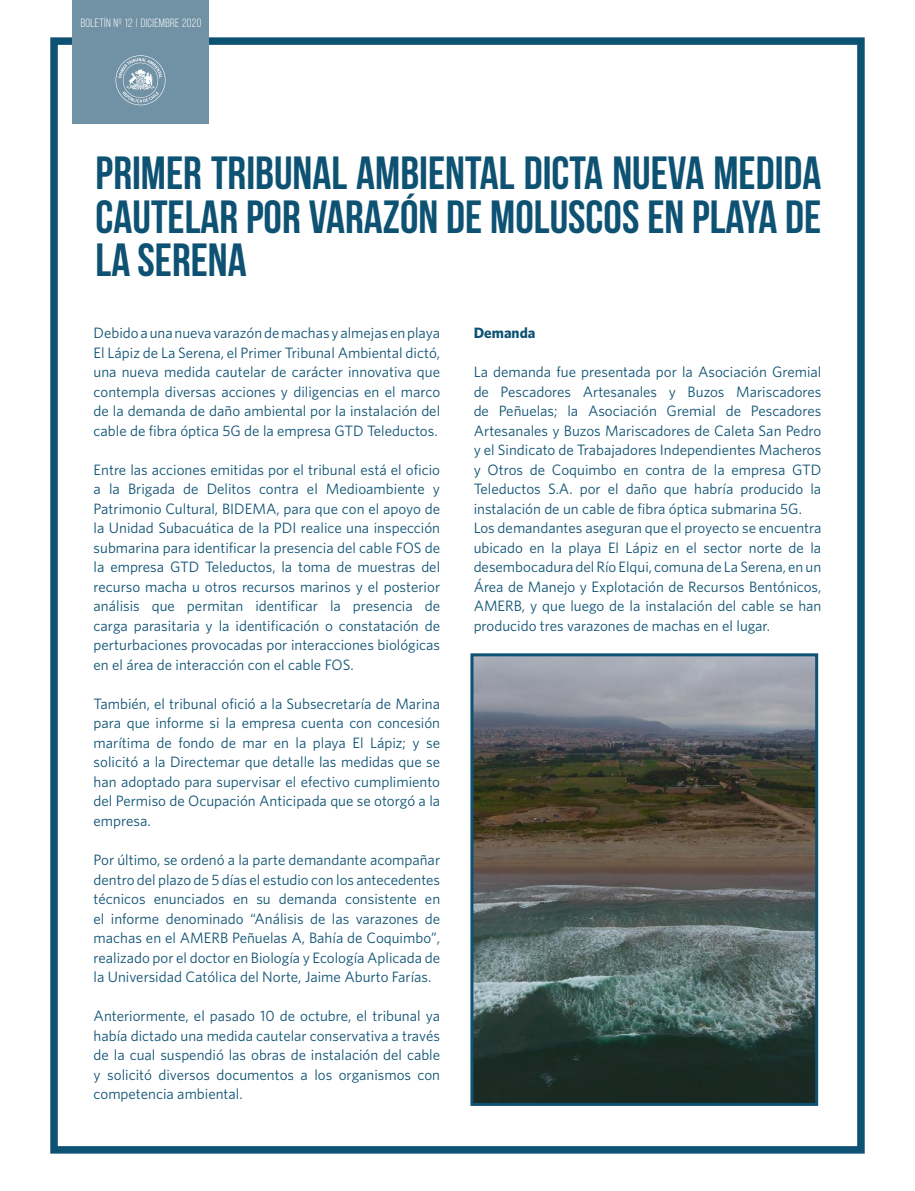
<style>
.page{position:relative;width:915px;height:1191px;background:#fff}
.page>*{position:absolute;margin:0;border:0;box-sizing:border-box;transform-origin:0 0}
.t1{font:700 46.5px/43.5px "Bebas Neue";color:#0e5273;text-align:justify}
.t2{font:15px/19.5px "Whitney";color:#0e5273;text-align:justify}
.t3{font:700 15px "Whitney";color:#0e5273}
.t4{font:12px "Bebas Neue";letter-spacing:.03em;color:#fff}
</style>
<div class="page">
<div style="left:50px;top:37px;width:814px;height:1116px;border:8px solid #0e5273"></div>
<div style="left:72px;top:0;width:136px;height:124px;background:#7191a5"></div>
<svg style="left:115px;top:55px;width:50px;height:50px"></svg>
<img style="left:474px;top:657px;width:339px;height:445px">
<div style="left:470px;top:653px;width:347px;height:453px;border:3px solid #0e5273"></div>
<p class="t4" style="left:81px;top:16px;width:122px">BOLETÍN Nº 12 | DICIEMBRE 2020</p>
<p class="t4" style="left:87px;top:16px;width:109px">BOLETÍN Nº 8 | AGOSTO 2020</p>
<h1 class="t1" style="left:96px;top:151px;width:727px">PRIMER TRIBUNAL AMBIENTAL DICTA NUEVA MEDIDA CAUTELAR POR VARAZÓN DE MOLUSCOS EN PLAYA DE LA SERENA</h1>
<p class="t2" style="left:94px;top:323px;width:348px">Debido a una nueva varazón de machas y almejas en playa El Lápiz de La Serena, el Primer Tribunal Ambiental dictó, una nueva medida cautelar de carácter innovativa que contempla diversas acciones y diligencias en el marco de la demanda de daño ambiental por la instalación del cable de fibra óptica 5G de la empresa GTD Teleductos.</p>
<p class="t2" style="left:94px;top:459px;width:348px">Entre las acciones emitidas por el tribunal está el oficio a la Brigada de Delitos contra el Medioambiente y Patrimonio Cultural, BIDEMA, para que con el apoyo de la Unidad Subacuática de la PDI realice una inspección submarina para identificar la presencia del cable FOS de la empresa GTD Teleductos, la toma de muestras del recurso macha u otros recursos marinos y el posterior análisis que permitan identificar la presencia de carga parasitaria y la identificación o constatación de perturbaciones provocadas por interacciones biológicas en el área de interacción con el cable FOS.</p>
<p class="t2" style="left:94px;top:693px;width:348px">También, el tribunal ofició a la Subsecretaría de Marina para que informe si la empresa cuenta con concesión marítima de fondo de mar en la playa El Lápiz; y se solicitó a la Directemar que detalle las medidas que se han adoptado para supervisar el efectivo cumplimiento del Permiso de Ocupación Anticipada que se otorgó a la empresa.</p>
<p class="t2" style="left:94px;top:849px;width:348px">Por último, se ordenó a la parte demandante acompañar dentro del plazo de 5 días el estudio con los antecedentes técnicos enunciados en su demanda consistente en el informe denominado “Análisis de las varazones de machas en el AMERB Peñuelas A, Bahía de Coquimbo”, realizado por el doctor en Biología y Ecología Aplicada de la Universidad Católica del Norte, Jaime Aburto Farías.</p>
<p class="t2" style="left:94px;top:1005px;width:348px">Anteriormente, el pasado 10 de octubre, el tribunal ya había dictado una medida cautelar conservativa a través de la cual suspendió las obras de instalación del cable y solicitó diversos documentos a los organismos con competencia ambiental.</p>
<p class="t3" style="left:473px;top:324px;width:63px">Demanda</p>
<p class="t2" style="left:473px;top:362px;width:349px;text-align:left">La demanda fue presentada por la Asociación Gremial de Pescadores Artesanales y Buzos Mariscadores de Peñuelas; la Asociación Gremial de Pescadores Artesanales y Buzos Mariscadores de Caleta San Pedro y el Sindicato de Trabajadores Independientes Macheros y Otros de Coquimbo en contra de la empresa GTD Teleductos S.A. por el daño que habría producido la instalación de un cable de fibra óptica submarina 5G.<br>Los demandantes aseguran que el proyecto se encuentra ubicado en la playa El Lápiz en el sector norte de la desembocadura del Río Elqui, comuna de La Serena, en un Área de Manejo y Explotación de Recursos Bentónicos, AMERB, y que luego de la instalación del cable se han producido tres varazones de machas en el lugar.</p>
</div>
